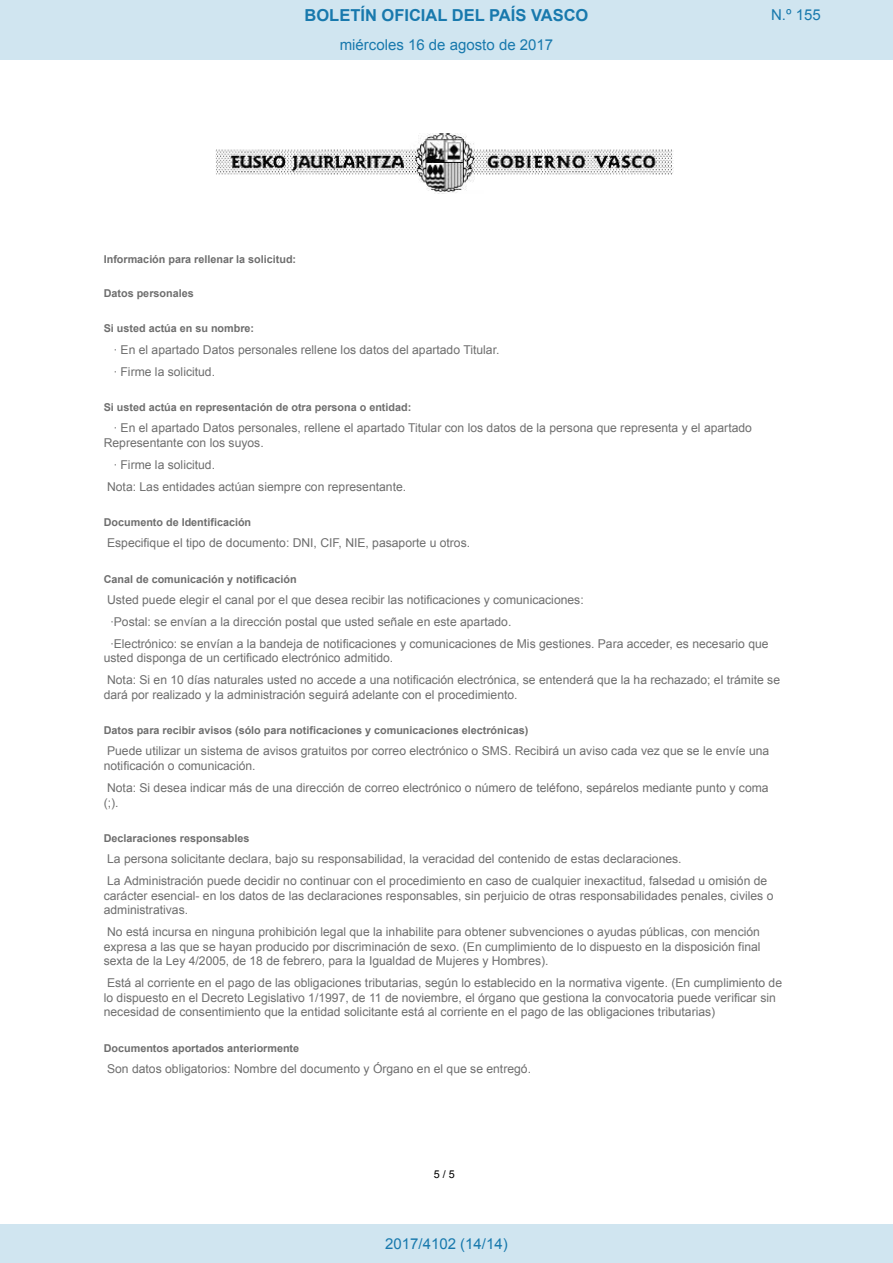
<style>
.page{position:relative;width:893px;height:1263px;background:#fff}
.page>*{position:absolute;margin:0;border:0;box-sizing:border-box;transform-origin:0 0}
.t1{font:700 16.5px "Arial";color:#1879ad}
.Paginacion_Centro{font:15px "Arial";color:#1879ad}
.t2{font:12.15px/14.5px "Arial";color:#6e6e6e}
.t3{font:700 10.8px "Arial";color:#6e6e6e}
.t4{font:10.8px "Arial";color:#000}
</style>
<div class="page">
<img style="left:216px;top:133px;width:457px;height:60px">
<div style="left:0;top:0;width:893px;height:60px;background:#d0e5f0"></div>
<div style="left:0;top:1225px;width:893px;height:38px;background:#d0e5f0"></div>
<h1 class="t1" style="left:305px;top:4px;width:285px">BOLETÍN OFICIAL DEL PAÍS VASCO</h1>
<p class="Paginacion_Centro" style="left:771px;top:5px;width:51px">N.º 155</p>
<p class="Paginacion_Centro" style="left:340px;top:35px;width:215px">miércoles 16 de agosto de 2017</p>
<p class="t3" style="left:104px;top:252px;width:194px">Información para rellenar la solicitud:</p>
<p class="t3" style="left:104px;top:286px;width:91px">Datos personales</p>
<p class="t3" style="left:104px;top:321px;width:152px">Si usted actúa en su nombre:</p>
<p class="t2" style="left:114px;top:339px;width:387px;line-height:21.9px">· En el apartado Datos personales rellene los datos del apartado Titular. · Firme la solicitud.</p>
<p class="t3" style="left:104px;top:400px;width:309px">Si usted actúa en representación de otra persona o entidad:</p>
<p class="t2" style="left:104px;top:421px;width:650px;text-indent:10px">· En el apartado Datos personales, rellene el apartado Titular con los datos de la persona que representa y el apartado<br>Representante con los suyos.</p>
<p class="t2" style="left:107px;top:454px;width:301px;line-height:21.9px;text-indent:7px">· Firme la solicitud.<br>Nota: Las entidades actúan siempre con representante.</p>
<p class="t3" style="left:104px;top:515px;width:149px">Documento de Identificación</p>
<p class="t2" style="left:107px;top:536px;width:365px">Especifique el tipo de documento: DNI, CIF, NIE, pasaporte u otros.</p>
<p class="t3" style="left:104px;top:572px;width:195px">Canal de comunicación y notificación</p>
<p class="t2" style="left:107px;top:589px;width:663px;line-height:21.9px">Usted puede elegir el canal por el que desea recibir las notificaciones y comunicaciones:<br>·Postal: se envían a la dirección postal que usted señale en este apartado.<br>·Electrónico: se envían a la bandeja de notificaciones y comunicaciones de Mis gestiones. Para acceder, es necesario que</p>
<p class="t2" style="left:104px;top:647px;width:678px;line-height:21.9px">usted disponga de un certificado electrónico admitido.<br>Nota: Si en 10 días naturales usted no accede a una notificación electrónica, se entenderá que la ha rechazado; el trámite se</p>
<p class="t2" style="left:104px;top:687px;width:415px">dará por realizado y la administración seguirá adelante con el procedimiento.</p>
<p class="t3" style="left:104px;top:723px;width:426px">Datos para recibir avisos (sólo para notificaciones y comunicaciones electrónicas)</p>
<p class="t2" style="left:104px;top:744px;width:667px">Puede utilizar un sistema de avisos gratuitos por correo electrónico o SMS. Recibirá un aviso cada vez que se le envíe una notificación o comunicación.</p>
<p class="t2" style="left:104px;top:780px;width:666px">Nota: Si desea indicar más de una dirección de correo electrónico o número de teléfono, sepárelos mediante punto y coma (;).</p>
<p class="t3" style="left:104px;top:831px;width:147px">Declaraciones responsables</p>
<p class="t2" style="left:107px;top:848px;width:662px;line-height:21.9px">La persona solicitante declara, bajo su responsabilidad, la veracidad del contenido de estas declaraciones.<br>La Administración puede decidir no continuar con el procedimiento en caso de cualquier inexactitud, falsedad u omisión de</p>
<p class="t2" style="left:104px;top:888px;width:671px">carácter esencial- en los datos de las declaraciones responsables, sin perjuicio de otras responsabilidades penales, civiles o administrativas.</p>
<p class="t2" style="left:104px;top:925px;width:658px;text-align:justify">No está incursa en ninguna prohibición legal que la inhabilite para obtener subvenciones o ayudas públicas, con mención expresa a las que se hayan producido por discriminación de sexo. (En cumplimiento de lo dispuesto en la disposición final sexta de la Ley 4/2005, de 18 de febrero, para la Igualdad de Mujeres y Hombres).</p>
<p class="t2" style="left:104px;top:976px;width:680px">Está al corriente en el pago de las obligaciones tributarias, según lo establecido en la normativa vigente. (En cumplimiento de lo dispuesto en el Decreto Legislativo 1/1997, de 11 de noviembre, el órgano que gestiona la convocatoria puede verificar sin necesidad de consentimiento que la entidad solicitante está al corriente en el pago de las obligaciones tributarias)</p>
<p class="t3" style="left:104px;top:1041px;width:197px">Documentos aportados anteriormente</p>
<p class="t2" style="left:107px;top:1061px;width:425px">Son datos obligatorios: Nombre del documento y Órgano en el que se entregó.</p>
<p class="t4" style="left:434px;top:1167px;width:22px">5 / 5</p>
<p class="Paginacion_Centro" style="left:385px;top:1234px;width:124px">2017/4102 (14/14)</p>
</div>
